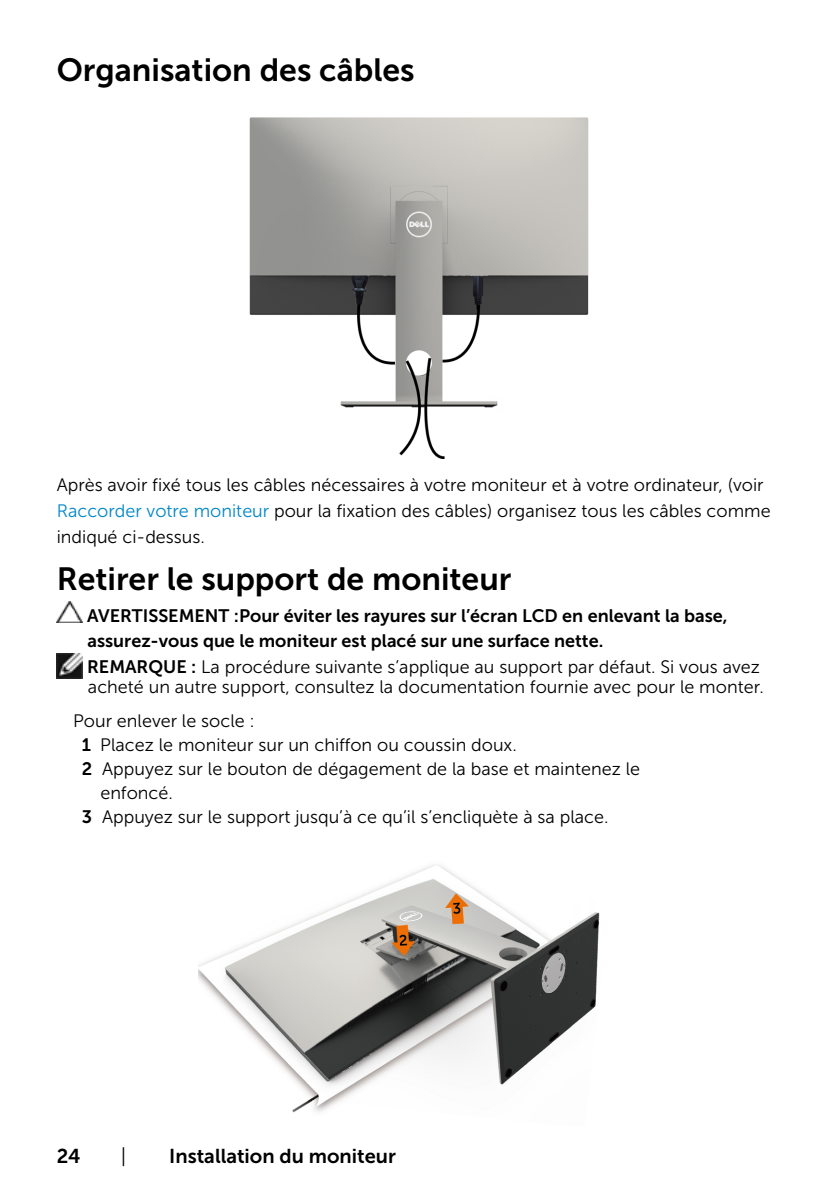
<style>
.page{position:relative;width:840px;height:1191px;background:#fff}
.page>*{position:absolute;margin:0;border:0;box-sizing:border-box;transform-origin:0 0}
.t1{font:32px "Museo Sans For Dell 700";color:#000}
.t2{font:20px "Museo Sans For Dell 700";color:#000}
.t3{font:20px "Museo Sans For Dell 300";color:#000}
.t4{font:18px/25.6px "Museo Sans For Dell 300";color:#000}
.t5{font:18px/25.6px "Museo Sans For Dell 700";color:#000}
.s1{color:#0087cb}
.s2{font-family:"Museo Sans For Dell 700"}
</style>
<div class="page">
<img style="left:249px;top:117px;width:340px;height:342px">
<img style="left:57px;top:601px;width:25px;height:22px">
<img style="left:57px;top:653px;width:25px;height:25px">
<img style="left:198px;top:864px;width:402px;height:249px">
<h1 class="t1" style="left:57px;top:52px;width:359px">Organisation des câbles</h1>
<p class="t4" style="left:57px;top:472px;width:715px">Après avoir fixé tous les câbles nécessaires à votre moniteur et à votre ordinateur, (voir<br><span class="s1">Raccorder votre moniteur</span> pour la fixation des câbles) organisez tous les câbles comme indiqué ci-dessus.</p>
<h1 class="t1" style="left:57px;top:561px;width:456px">Retirer le support de moniteur</h1>
<p class="t5" style="left:87px;top:602px;width:641px">AVERTISSEMENT :Pour éviter les rayures sur l’écran LCD en enlevant la base, assurez-vous que le moniteur est placé sur une surface nette.</p>
<p class="t4" style="left:87px;top:657px;width:678px;line-height:20px"><span class="s2">REMARQUE :</span> La procédure suivante s’applique au support par défaut. Si vous avez acheté un autre support, consultez la documentation fournie avec pour le monter.</p>
<p class="t4" style="left:73px;top:708px;width:183px">Pour enlever le socle :</p>
<p class="t4" style="left:82px;top:732px;width:436px"><span class="s2">1</span> Placez le moniteur sur un chiffon ou coussin doux.</p>
<p class="t4" style="left:82px;top:756px;width:559px"><span class="s2">2</span> Appuyez sur le bouton de dégagement de la base et maintenez le</p>
<p class="t4" style="left:100px;top:780px;width:74px">enfoncé.</p>
<p class="t4" style="left:82px;top:804px;width:528px"><span class="s2">3</span> Appuyez sur le support jusqu’à ce qu’il s’encliquète à sa place.</p>
<p class="t2" style="left:57px;top:1144px;width:25px">24</p>
<p class="t3" style="left:121px;top:1145px;width:7px">|</p>
<p class="t2" style="left:169px;top:1144px;width:228px">Installation du moniteur</p>
</div>
